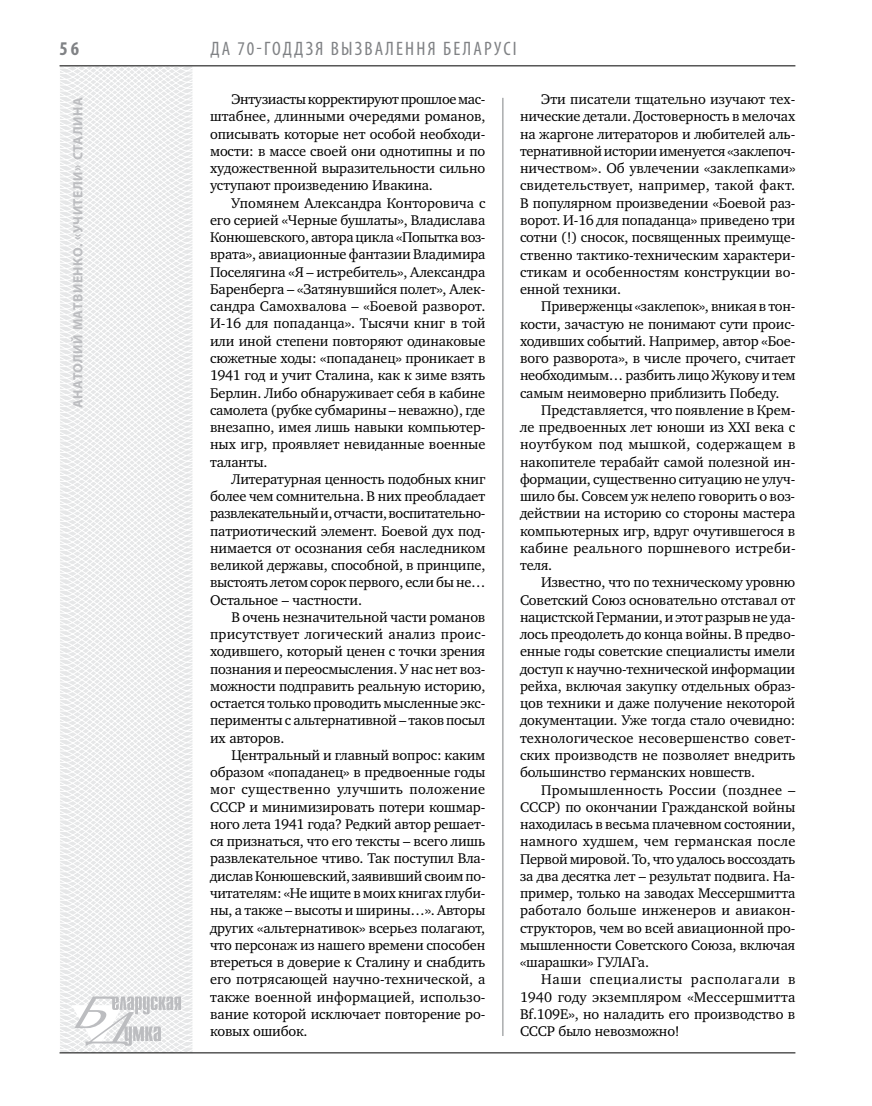
<style>
.page{position:relative;width:872px;height:1106px;background:#fff}
.page>*{position:absolute;margin:0;border:0;box-sizing:border-box;transform-origin:0 0}
.t1{font:condensed 19.5px "Myriad Pro";letter-spacing:.145em;color:#808285}
.t2{font:700 condensed 19.5px "Myriad Pro";color:#808285}
.t3{font:14.4px/17.2px "Charter C";letter-spacing:-.01em;color:#000;text-align:justify}
.t4{font:700 13.5px "Myriad Pro";letter-spacing:.04em;color:#bcbdc0}
</style>
<div class="page">
<svg style="left:59px;top:65px;width:192px;height:989px"></svg>
<hr style="left:502px;top:98px;width:1px;height:938px;background:#808285">
<hr style="left:60px;top:1052px;width:735px;height:1px;background:#000">
<svg style="left:71px;top:996px;width:110px;height:53px"></svg>
<hr style="left:60px;top:65px;width:735px;height:1px;background:#000">
<h1 class="t2" style="left:60px;top:37px;width:21px">56</h1>
<p class="t4" style="left:69px;top:408px;width:312px;rotate:-90deg">Анатолий Матвиенко. «Учители» Сталина</p>
<h1 class="t1" style="left:210px;top:37px;width:308px">да 70-годдзя вызвалення беларусі</h1>
<p class="t3" style="left:210px;top:91px;width:277px;text-indent:21px">Энтузиасты корректируют прошлое мас&shy;штабнее, длинными очередями романов, описывать которые нет особой необходи&shy;мости: в массе своей они однотипны и по художественной выразительности сильно уступают произведению Ивакина.</p>
<p class="t3" style="left:210px;top:194px;width:277px;text-indent:21px">Упомянем Александра Конторовича с его серией «Черные бушлаты», Владислава Конюшевского, автора цикла «Попытка воз&shy;врата», авиационные фантазии Владимира Поселягина «Я – истребитель», Александра Баренберга – «Затянувшийся полет», Алек&shy;сандра Самохвалова – «Боевой разворот.<br>И-16 для попаданца». Тысячи книг в той или иной степени повторяют одинаковые сюжетные ходы: «попаданец» проникает в 1941 год и учит Сталина, как к зиме взять Берлин. Либо обнаруживает себя в кабине самолета (рубке субмарины – неважно), где внезапно, имея лишь навыки компьютер&shy;ных игр, проявляет невиданные военные таланты.</p>
<p class="t3" style="left:210px;top:470px;width:277px;text-indent:21px">Литературная ценность подобных книг более чем сомнительна. В них преобладает развлекательный и, отчасти, воспитательно&shy;патриотический элемент. Боевой дух под&shy;нимается от осознания себя наследником великой державы, способной, в принципе, выстоять летом сорок первого, если бы не… Остальное – частности.</p>
<p class="t3" style="left:210px;top:608px;width:277px;text-indent:21px">В очень незначительной части романов присутствует логический анализ проис&shy;ходившего, который ценен с точки зрения познания и переосмысления. У нас нет воз&shy;можности подправить реальную историю, остается только проводить мысленные экс&shy;перименты с альтернативной – таков посыл их авторов.</p>
<p class="t3" style="left:210px;top:746px;width:277px;text-indent:21px">Центральный и главный вопрос: каким образом «попаданец» в предвоенные годы мог существенно улучшить положение СССР и минимизировать потери кошмар&shy;ного лета 1941 года? Редкий автор решает&shy;ся признаться, что его тексты – всего лишь развлекательное чтиво. Так поступил Вла&shy;дислав Конюшевский, заявивший своим по&shy;читателям: «Не ищите в моих книгах глуби&shy;ны, а также – высоты и ширины…». Авторы других «альтернативок» всерьез полагают, что персонаж из нашего времени способен втереться в доверие к Сталину и снабдить его потрясающей научно-технической, а также военной информацией, использо&shy;вание которой исключает повторение ро&shy;ковых ошибок.</p>
<p class="t3" style="left:520px;top:91px;width:277px;text-indent:21px">Эти писатели тщательно изучают тех&shy;нические детали. Достоверность в мелочах на жаргоне литераторов и любителей аль&shy;тернативной истории именуется «заклепоч&shy;ничеством». Об увлечении «заклепками» свидетельствует, например, такой факт.<br>В популярном произведении «Боевой раз&shy;ворот. И-16 для попаданца» приведено три сотни (!) сносок, посвященных преимуще&shy;ственно тактико-техническим характери&shy;стикам и особенностям конструкции во&shy;енной техники.</p>
<p class="t3" style="left:520px;top:298px;width:277px;text-indent:21px">Приверженцы «заклепок», вникая в тон&shy;кости, зачастую не понимают сути проис&shy;ходивших событий. Например, автор «Бое&shy;вого разворота», в числе прочего, считает необходимым… разбить лицо Жукову и тем самым неимоверно приблизить Победу.</p>
<p class="t3" style="left:520px;top:401px;width:277px;text-indent:21px">Представляется, что появление в Крем&shy;ле предвоенных лет юноши из XXI века с ноутбуком под мышкой, содержащем в накопителе терабайт самой полезной ин&shy;формации, существенно ситуацию не улуч&shy;шило бы. Совсем уж нелепо говорить о воз&shy;действии на историю со стороны мастера компьютерных игр, вдруг очутившегося в кабине реального поршневого истреби&shy;теля.</p>
<p class="t3" style="left:520px;top:574px;width:277px;text-indent:21px">Известно, что по техническому уровню Советский Союз основательно отставал от нацистской Германии, и этот разрыв не уда&shy;лось преодолеть до конца войны. В предво&shy;енные годы советские специалисты имели доступ к научно-технической информации рейха, включая закупку отдельных образ&shy;цов техники и даже получение некоторой документации. Уже тогда стало очевидно: технологическое несовершенство совет&shy;ских производств не позволяет внедрить большинство германских новшеств.</p>
<p class="t3" style="left:520px;top:781px;width:277px;text-indent:21px">Промышленность России (позднее – СССР) по окончании Гражданской войны находилась в весьма плачевном состоянии, намного худшем, чем германская после Первой мировой. То, что удалось воссоздать за два десятка лет – результат подвига. На&shy;пример, только на заводах Мессершмитта работало больше инженеров и авиакон&shy;структоров, чем во всей авиационной про&shy;мышленности Советского Союза, включая «шарашки» ГУЛАГа.</p>
<p class="t3" style="left:520px;top:971px;width:277px;text-indent:21px">Наши специалисты располагали в 1940 году экземпляром «Мессершмитта Bf.109E», но наладить его производство в СССР было невозможно!</p>
</div>
